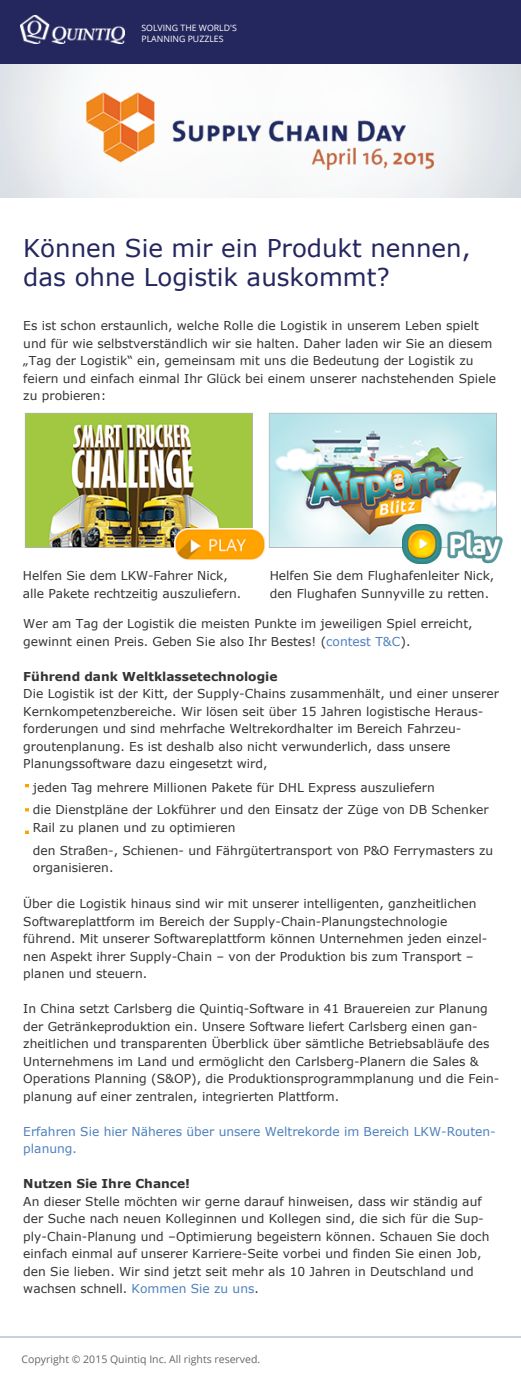
<style>
.page{position:relative;width:521px;height:1383px;background:#fff}
.page>*{position:absolute;margin:0;border:0;box-sizing:border-box;transform-origin:0 0}
.t1{font:24.5px/29.4px "Verdana";color:#24265e}
.t2{font:12.25px/17.5px "Verdana";color:#333}
.t3{font:12.25px/17.5px "Verdana";color:#4d80be}
.t4{font:700 12.25px "Verdana";color:#333}
.t5{font:10.5px "Open Sans";color:#666}
.t6{font:8.75px/10.5px "Open Sans";color:#fff}
.s1{color:#4d80be}
</style>
<div class="page">
<img style="left:0;top:0;width:521px;height:198px">
<img style="left:86px;top:93px;width:348px;height:77px">
<img style="left:268px;top:412px;width:229px;height:136px">
<img style="left:402px;top:524px;width:101px;height:39px">
<img style="left:24px;top:412px;width:229px;height:136px">
<img style="left:175px;top:528px;width:90px;height:32px">
<img style="left:25px;top:785px;width:4px;height:49px">
<img style="left:21px;top:16px;width:104px;height:28px">
<p class="t6" style="left:141px;top:23px;width:97px">SOLVING THE WORLD'S<br>PLANNING PUZZLES</p>
<h1 class="t1" style="left:23px;top:233px;width:449px">Können Sie mir ein Produkt nennen, das ohne Logistik auskommt?</h1>
<p class="t2" style="left:23px;top:317px;width:474px">Es ist schon erstaunlich, welche Rolle die Logistik in unserem Leben spielt und für wie selbstverständlich wir sie halten. Daher laden wir Sie an diesem „Tag der Logistik“ ein, gemeinsam mit uns die Bedeutung der Logistik zu feiern und einfach einmal Ihr Glück bei einem unserer nachstehenden Spiele zu probieren:</p>
<p class="t2" style="left:23px;top:567px;width:220px">Helfen Sie dem LKW-Fahrer Nick, alle Pakete rechtzeitig auszuliefern.</p>
<p class="t2" style="left:270px;top:567px;width:226px">Helfen Sie dem Flughafenleiter Nick, den Flughafen Sunnyville zu retten.</p>
<p class="t2" style="left:23px;top:615px;width:451px">Wer am Tag der Logistik die meisten Punkte im jeweiligen Spiel erreicht, gewinnt einen Preis. Geben Sie also Ihr Bestes! (<span class="s1">contest T&amp;C</span>).</p>
<p class="t4" style="left:23px;top:667px;width:256px">Führend dank Weltklassetechnologie</p>
<p class="t2" style="left:23px;top:685px;width:477px">Die Logistik ist der Kitt, der Supply-Chains zusammenhält, und einer unserer Kernkompetenzbereiche. Wir lösen seit über 15 Jahren logistische Heraus&shy;forderungen und sind mehrfache Weltrekordhalter im Bereich Fahrzeu&shy;groutenplanung. Es ist deshalb also nicht verwunderlich, dass unsere Planungssoftware dazu eingesetzt wird,</p>
<p class="t2" style="left:33px;top:776px;width:457px;line-height:22.8px">jeden Tag mehrere Millionen Pakete für DHL Express auszuliefern<br>die Dienstpläne der Lokführer und den Einsatz der Züge von DB Schenker</p>
<p class="t2" style="left:33px;top:816px;width:462px;line-height:22.8px">Rail zu planen und zu optimieren<br>den Straßen-, Schienen- und Fährgütertransport von P&amp;O Ferrymasters zu</p>
<p class="t2" style="left:33px;top:859px;width:82px">organisieren.</p>
<p class="t2" style="left:23px;top:895px;width:465px">Über die Logistik hinaus sind wir mit unserer intelligenten, ganzheitlichen Softwareplattform im Bereich der Supply-Chain-Planungstechnologie führend. Mit unserer Softwareplattform können Unternehmen jeden einzel&shy;nen Aspekt ihrer Supply-Chain ‒ von der Produktion bis zum Transport ‒ planen und steuern.</p>
<p class="t2" style="left:23px;top:1000px;width:478px">In China setzt Carlsberg die Quintiq-Software in 41 Brauereien zur Planung der Getränkeproduktion ein. Unsere Software liefert Carlsberg einen gan&shy;zheitlichen und transparenten Überblick über sämtliche Betriebsabläufe des Unternehmens im Land und ermöglicht den Carlsberg-Planern die Sales &amp; Operations Planning (S&amp;OP), die Produktionsprogrammplanung und die Fein&shy;planung auf einer zentralen, integrierten Plattform.</p>
<p class="t3" style="left:23px;top:1122px;width:474px">Erfahren Sie hier Näheres über unsere Weltrekorde im Bereich LKW-Routen&shy;planung.</p>
<p class="t4" style="left:23px;top:1175px;width:168px">Nutzen Sie Ihre Chance!</p>
<p class="t2" style="left:23px;top:1192px;width:468px">An dieser Stelle möchten wir gerne darauf hinweisen, dass wir ständig auf der Suche nach neuen Kolleginnen und Kollegen sind, die sich für die Sup&shy;ply-Chain-Planung und –Optimierung begeistern können. Schauen Sie doch einfach einmal auf unserer Karriere-Seite vorbei und finden Sie einen Job, den Sie lieben. Wir sind jetzt seit mehr als 10 Jahren in Deutschland und wachsen schnell. <span class="s1">Kommen Sie zu uns</span>.</p>
<p class="t5" style="left:22px;top:1351px;width:240px">Copyright © 2015 Quintiq Inc. All rights reserved.</p>
</div>
